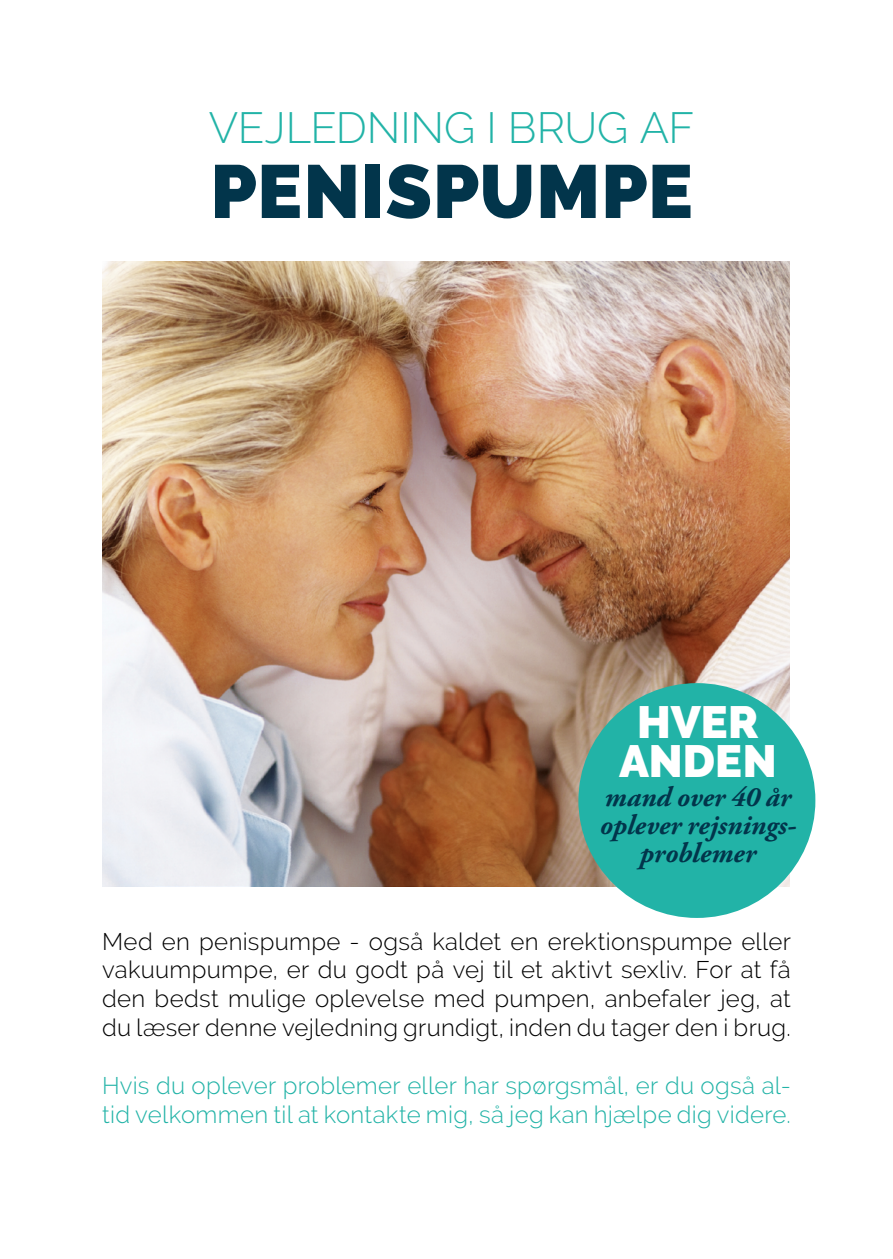
<style>
.page{position:relative;width:893px;height:1259px;background:#fff}
.page>*{position:absolute;margin:0;border:0;box-sizing:border-box;transform-origin:0 0}
.t1{font:900 75px "Raleway";letter-spacing:.01em;color:#02354b}
.t2{font:900 45px/39.3px "Raleway";letter-spacing:.005em;color:#fff;text-align:center}
.t3{font:300 43.5px "Raleway";letter-spacing:-.005em;color:#22b3a7}
.t4{font:italic 700 28.2px/28.2px "Adobe Garamond Pro";color:#02354b;text-align:center}
.t5{font:300 24px/28.8px "Raleway";letter-spacing:.015em;color:#000;text-align:justify}
.t6{font:300 24px/28.8px "Raleway";letter-spacing:.01em;color:#22b3a7}
</style>
<div class="page">
<img style="left:102px;top:261px;width:687px;height:626px">
<div style="left:578px;top:683px;width:237px;height:235px;background:#22b3a7;border-radius:50%"></div>
<h3 class="t3" style="left:209px;top:102px;width:487px">VEJLEDNING I BRUG AF</h3>
<h1 class="t1" style="left:210px;top:148px;width:484px">PENISPUMPE</h1>
<h2 class="t2" style="left:619px;top:702px;width:159px">HVER<br>ANDEN</h2>
<p class="t4" style="left:600px;top:783px;width:198px">mand over 40 år oplever rejsnings&shy;problemer</p>
<p class="t5" style="left:102px;top:926px;width:690px">Med en penispumpe - også kaldet en erektionspumpe eller vakuumpumpe, er du godt på vej til et aktivt sexliv. For at få den bedst mulige oplevelse med pumpen, anbefaler jeg, at du læser denne vejledning grundigt, inden du tager den i brug.</p>
<p class="t6" style="left:102px;top:1070px;width:690px">Hvis du oplever problemer eller har spørgsmål, er du også al&shy;tid velkommen til at kontakte mig, så jeg kan hjælpe dig videre.</p>
</div>
